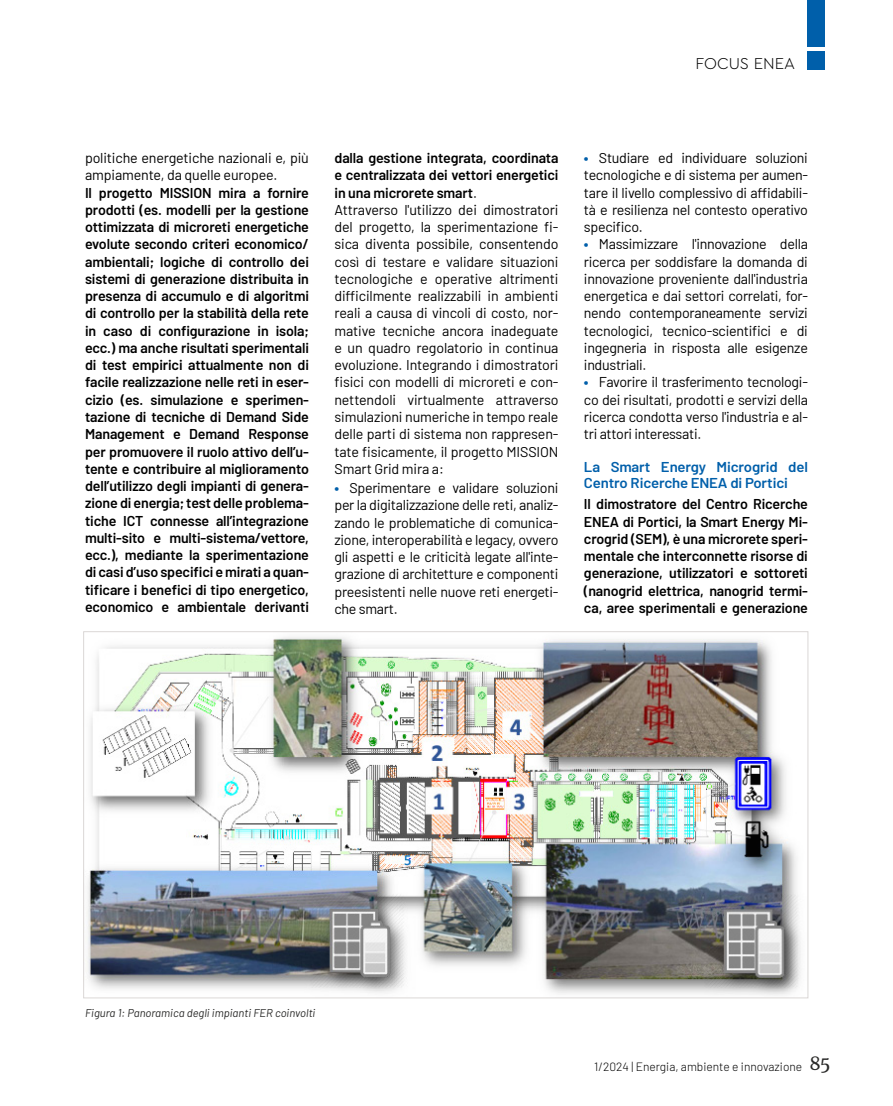
<style>
.page{position:relative;width:893px;height:1106px;background:#fff}
.page>*{position:absolute;margin:0;border:0;box-sizing:border-box;transform-origin:0 0}
.t1{font:300 16.5px "Cera Pro";color:#000}
.par_3c_normale{font:600 14.25px/17.2px "Barlow";letter-spacing:-.01em;color:#000;text-align:justify}
.par_3c_rientrato_pallino_FOC{font:14.25px/17.2px "Barlow";letter-spacing:-.02em;color:#000;text-align:justify}
.par_3c_normale-2{font:14.25px/17.2px "Barlow";letter-spacing:-.01em;color:#000}
.focus_titoletto{font:600 14.25px/15.8px "Barlow";letter-spacing:-.01em;color:#005faa;scale:1.05 1}
.t2{font:300 12px "Barlow";color:#000}
.figure_caption{font:italic 11.25px "Barlow";color:#282827}
.s1{font-weight:400}
.s2{font-weight:600;font-size:15px;color:#005faa}
.s3{font-family:"Merriweather";font-weight:400;font-size:18px;color:#282827}
</style>
<div class="page">
<div style="left:808px;top:0;width:17px;height:47px;background:#005faa"></div>
<div style="left:808px;top:51px;width:17px;height:19px;background:#005faa"></div>
<img style="left:86px;top:637px;width:715px;height:358px">
<p class="t1" style="left:696px;top:53px;width:101px">FOCUS ENEA</p>
<p class="par_3c_normale-2" style="left:85px;top:148px;width:225px">politiche energetiche nazionali e, più ampiamente, da quelle europee.</p>
<p class="par_3c_normale" style="left:85px;top:183px;width:225px">Il progetto MISSION mira a fornire prodotti (es. modelli per la gestione ottimizzata di microreti energetiche evolute secondo criteri economico/ ambientali; logiche di controllo dei sistemi di generazione distribuita in presenza di accumulo e di algoritmi di controllo per la stabilità della rete in caso di configurazione in isola; ecc.) ma anche risultati sperimentali di test empirici attualmente non di facile realizzazione nelle reti in eser&shy;cizio (es. simulazione e sperimen&shy;tazione di tecniche di Demand Side Management e Demand Response per promuovere il ruolo attivo dell’u&shy;tente e contribuire al miglioramento dell’utilizzo degli impianti di genera&shy;zione di energia; test delle problema&shy;tiche ICT connesse all’integrazione multi-sito e multi-sistema/vettore, ecc.), mediante la sperimentazione di casi d’uso specifici e mirati a quan&shy;tificare i benefici di tipo energetico, economico e ambientale derivanti</p>
<p class="par_3c_normale" style="left:334px;top:148px;width:225px">dalla gestione integrata, coordinata e centralizzata dei vettori energetici in una microrete smart<span class="s1">.</span></p>
<p class="par_3c_normale-2" style="left:334px;top:200px;width:225px;text-align:justify">Attraverso l'utilizzo dei dimostratori del progetto, la sperimentazione fi&shy;sica diventa possibile, consentendo così di testare e validare situazioni tecnologiche e operative altrimenti difficilmente realizzabili in ambienti reali a causa di vincoli di costo, nor&shy;mative tecniche ancora inadeguate e un quadro regolatorio in continua evoluzione. Integrando i dimostratori fisici con modelli di microreti e con&shy;nettendoli virtualmente attraverso simulazioni numeriche in tempo reale delle parti di sistema non rappresen&shy;tate fisicamente, il progetto MISSION Smart Grid mira a:</p>
<h1 class="par_3c_rientrato_pallino_FOC" style="left:334px;top:478px;width:225px"><span class="s2">•</span> Sperimentare e validare soluzioni per la digitalizzazione delle reti, analiz&shy;zando le problematiche di comunica&shy;zione, interoperabilità e legacy, ovvero gli aspetti e le criticità legate all'inte&shy;grazione di architetture e componenti preesistenti nelle nuove reti energeti&shy;che smart.</h1>
<h1 class="par_3c_rientrato_pallino_FOC" style="left:584px;top:148px;width:225px"><span class="s2">•</span> Studiare ed individuare soluzioni tecnologiche e di sistema per aumen&shy;tare il livello complessivo di affidabili&shy;tà e resilienza nel contesto operativo specifico.</h1>
<h1 class="par_3c_rientrato_pallino_FOC" style="left:584px;top:234px;width:225px"><span class="s2">•</span> Massimizzare l'innovazione della ricerca per soddisfare la domanda di innovazione proveniente dall'industria energetica e dai settori correlati, for&shy;nendo contemporaneamente servizi tecnologici, tecnico-scientifici e di ingegneria in risposta alle esigenze industriali.</h1>
<h1 class="par_3c_rientrato_pallino_FOC" style="left:584px;top:372px;width:225px"><span class="s2">•</span> Favorire il trasferimento tecnologi&shy;co dei risultati, prodotti e servizi della ricerca condotta verso l'industria e al&shy;tri attori interessati.</h1>
<h2 class="focus_titoletto" style="left:584px;top:458px;width:215px">La Smart Energy Microgrid del<br>Centro Ricerche ENEA di Portici</h2>
<p class="par_3c_normale" style="left:584px;top:494px;width:225px">Il dimostratore del Centro Ricerche ENEA di Portici, la Smart Energy Mi&shy;crogrid (SEM), è una microrete speri&shy;mentale che interconnette risorse di generazione, utilizzatori e sottoreti (nanogrid elettrica, nanogrid termi&shy;ca, aree sperimentali e generazione</p>
<h3 class="figure_caption" style="left:85px;top:1004px;width:232px">Figura 1: Panoramica degli impianti FER coinvolti</h3>
<p class="t2" style="left:594px;top:1058px;width:238px">1/2024 | Energia, ambiente e innovazione <span class="s3">85</span></p>
</div>
